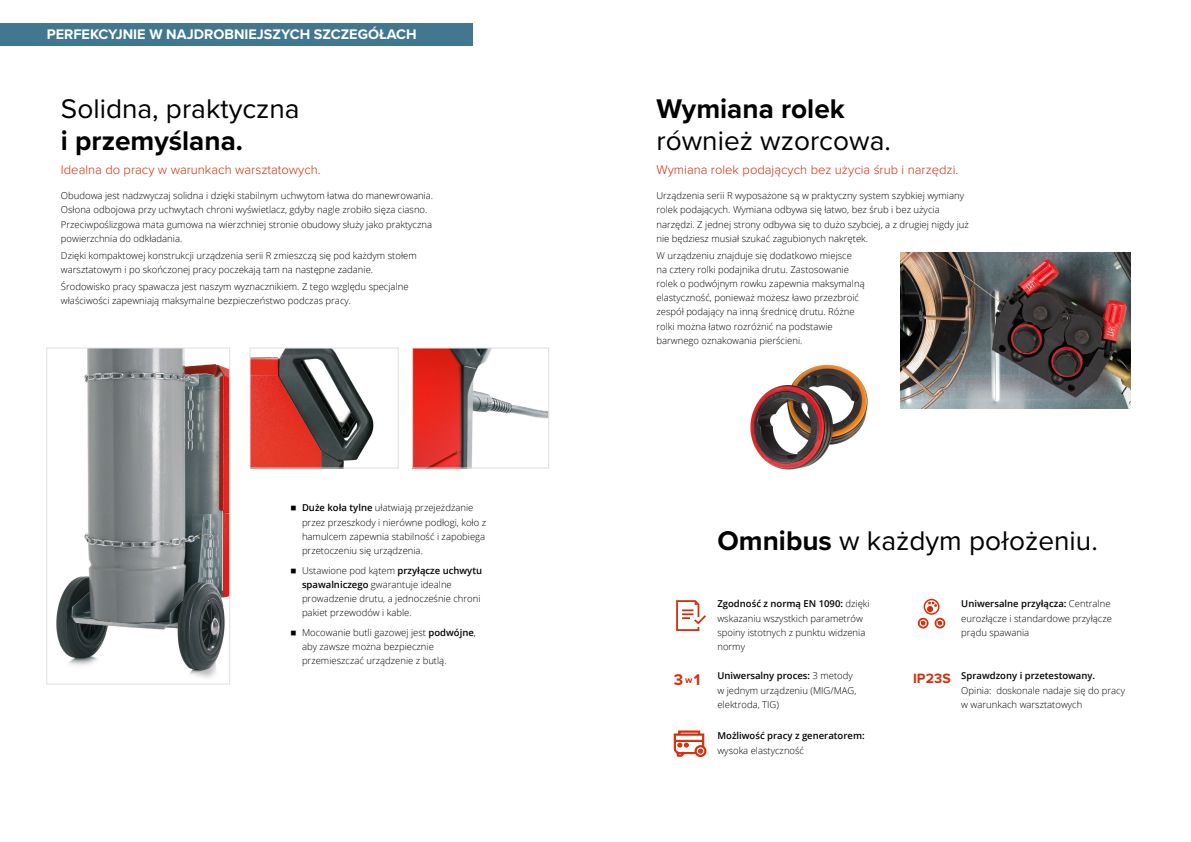
<style>
.page{position:relative;width:1191px;height:842px;background:#fff}
.page>*{position:absolute;margin:0;border:0;box-sizing:border-box;transform-origin:0 0}
.t1{font:28px "Proxima Nova";color:#000}
.t2{font:700 28px "Proxima Nova";color:#000}
.t3{font:700 16px "Proxima Nova";color:#d42f0b}
.t4{font:700 14.4px "Proxima Nova";color:#fff}
.t5{font:700 14px "Proxima Nova";color:#d42f0b}
.t6{font:300 13px "Proxima Nova";color:#d42f0b}
.t7{font:300 9.5px/14.2px "Open Sans";color:#000}
.t8{font:600 9.5px "Open Sans";color:#000}
.s1{font-weight:600}
.s2{font-weight:700}
.s3{font-size:9.5px}
</style>
<div class="page">
<img style="left:750px;top:364px;width:118px;height:106px">
<img style="left:900px;top:252px;width:230px;height:156px">
<img style="left:252px;top:350px;width:122px;height:116px">
<div style="left:250px;top:348px;width:148px;height:120px;border:1px solid #dfdee1"></div>
<img style="left:414px;top:350px;width:133px;height:116px">
<div style="left:412px;top:348px;width:137px;height:120px;border:1px solid #dfdee1"></div>
<img style="left:56px;top:350px;width:172px;height:328px">
<div style="left:47px;top:348px;width:183px;height:336px;border:1px solid #dfdee1"></div>
<div style="left:0;top:23px;width:472px;height:22px;background:#427790"></div>
<div style="left:923px;top:599px;width:16px;height:16px;border:2px solid #d42f0b;border-radius:50%"></div>
<svg style="left:927px;top:601px;width:10px;height:11px"></svg>
<svg style="left:674px;top:731px;width:32px;height:26px"></svg>
<svg style="left:676px;top:600px;width:30px;height:31px"></svg>
<svg style="left:917px;top:618px;width:11px;height:10px"></svg>
<svg style="left:919px;top:619px;width:7px;height:8px"></svg>
<svg style="left:934px;top:618px;width:11px;height:10px"></svg>
<svg style="left:936px;top:619px;width:7px;height:8px"></svg>
<h3 class="t4" style="left:47px;top:23px;width:371px">PERFEKCYJNIE W NAJDROBNIEJSZYCH SZCZEGÓŁACH</h3>
<h1 class="t1" style="left:61px;top:88px;width:240px">Solidna, praktyczna</h1>
<h1 class="t2" style="left:61px;top:120px;width:184px">i przemyślana.</h1>
<h3 class="t6" style="left:61px;top:160px;width:261px">Idealna do pracy w warunkach warsztatowych.</h3>
<p class="t7" style="left:61px;top:188px;width:374px">Obudowa jest nadzwyczaj solidna i dzięki stabilnym uchwytom łatwa do manewrowania.<br>Osłona odbojowa przy uchwytach chroni wyświetlacz, gdyby nagle zrobiło sięza ciasno.<br>Przeciwpoślizgowa mata gumowa na wierzchniej stronie obudowy służy jako praktyczna powierzchnia do odkładania.</p>
<p class="t7" style="left:61px;top:248px;width:357px">Dzięki kompaktowej konstrukcji urządzenia serii R zmieszczą się pod każdym stołem warsztatowym i po skończonej pracy poczekają tam na następne zadanie.</p>
<p class="t7" style="left:61px;top:279px;width:349px">Środowisko pracy spawacza jest naszym wyznacznikiem. Z tego względu specjalne właściwości zapewniają maksymalne bezpieczeństwo podczas pracy.</p>
<p class="t7" style="left:302px;top:500px;width:186px"><span class="s1">Duże koła tylne</span> ułatwiają przejeżdżanie przez przeszkody i nierówne podłogi, koło z hamulcem zapewnia stabilność i zapobiega przetoczeniu się urządzenia.</p>
<p class="t7" style="left:302px;top:563px;width:182px">Ustawione pod kątem <span class="s1">przyłącze uchwytu spawalniczego</span> gwarantuje idealne prowadzenie drutu, a jednocześnie chroni pakiet przewodów i kable.</p>
<p class="t7" style="left:302px;top:625px;width:175px">Mocowanie butli gazowej jest <span class="s1">podwójne</span>, aby zawsze można bezpiecznie przemieszczać urządzenie z butlą.</p>
<h1 class="t2" style="left:656px;top:88px;width:190px">Wymiana rolek</h1>
<h1 class="t1" style="left:656px;top:120px;width:236px">również wzorcowa.</h1>
<h3 class="t6" style="left:656px;top:160px;width:303px">Wymiana rolek podających bez użycia śrub i narzędzi.</h3>
<p class="t7" style="left:656px;top:188px;width:314px">Urządzenia serii R wyposażone są w praktyczny system szybkiej wymiany rolek podających. Wymiana odbywa się łatwo, bez śrub i bez użycia narzędzi. Z jednej strony odbywa się to dużo szybciej, a z drugiej nigdy już nie będziesz musiał szukać zagubionych nakrętek.</p>
<p class="t7" style="left:656px;top:248px;width:210px">W urządzeniu znajduje się dodatkowo miejsce na cztery rolki podajnika drutu. Zastosowanie rolek o podwójnym rowku zapewnia maksymalną elastyczność, ponieważ możesz ławo przezbroić zespół podający na inną średnicę drutu. Różne rolki można łatwo rozróżnić na podstawie barwnego oznakowania pierścieni.</p>
<h1 class="t1" style="left:717px;top:520px;width:382px"><span class="s2">Omnibus</span> w każdym położeniu.</h1>
<p class="t7" style="left:717px;top:596px;width:154px"><span class="s1">Zgodność z normą EN 1090:</span> dzięki wskazaniu wszystkich parametrów spoiny istotnych z punktu widzenia normy</p>
<p class="t7" style="left:961px;top:596px;width:152px"><span class="s1">Uniwersalne przyłącza:</span> Centralne eurozłącze i standardowe przyłącze prądu spawania</p>
<p class="t7" style="left:717px;top:668px;width:141px"><span class="s1">Uniwersalny proces:</span> 3 metody w jednym urządzeniu (MIG/MAG, elektroda, TIG)</p>
<h2 class="t3" style="left:674px;top:667px;width:28px">3<span class="s3">w</span>1</h2>
<h3 class="t5" style="left:913px;top:668px;width:39px">IP23S</h3>
<p class="t8" style="left:961px;top:669px;width:135px">Sprawdzony i przetestowany.</p>
<p class="t7" style="left:961px;top:683px;width:165px">Opinia: doskonale nadaje się do pracy w warunkach warsztatowych</p>
<p class="t8" style="left:717px;top:729px;width:149px">Możliwość pracy z generatorem:</p>
<p class="t7" style="left:717px;top:743px;width:88px">wysoka elastyczność</p>
</div>
